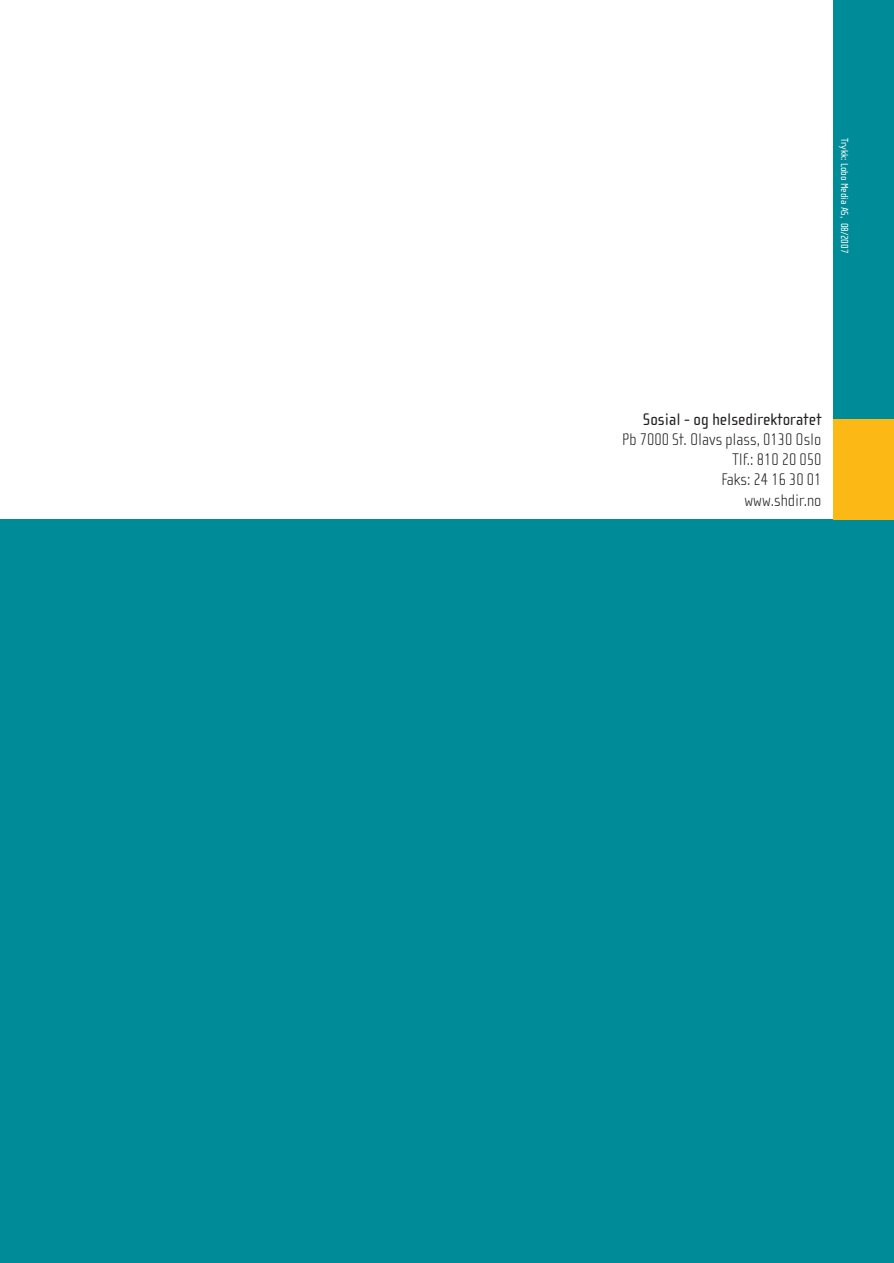
<style>
.page{position:relative;width:894px;height:1263px;background:#fff}
.page>*{position:absolute;margin:0;border:0;box-sizing:border-box;transform-origin:0 0}
.t1{font:100 17.25px/20.2px "Cholla Sans";color:#231f20;text-align:right}
.t2{font:17.25px "Cholla Sans";color:#231f20}
.t3{font:10.5px "Cholla Sans";color:#fff}
</style>
<div class="page">
<img style="left:893px;top:520px;width:1px;height:354px">
<svg style="left:893px;top:874px;width:1px;height:389px"></svg>
<div style="left:0;top:520px;width:893px;height:743px;background:#008b98"></div>
<div style="left:832px;top:409px;width:62px;height:111px;background:#fcb814"></div>
<div style="left:832px;top:0;width:62px;height:419px;background:#008b98"></div>
<p class="t3" style="left:848px;top:138px;width:117px;rotate:90deg">Trykk: Lobo Media AS, 08/2007</p>
<p class="t2" style="left:643px;top:413px;width:180px">Sosial - og helsedirektoratet</p>
<p class="t1" style="left:622px;top:431px;width:201px">Pb 7000 St. Olavs plass, 0130 Oslo<br>Tlf.: 810 20 050<br>Faks: 24 16 30 01<br>www.shdir.no</p>
</div>
